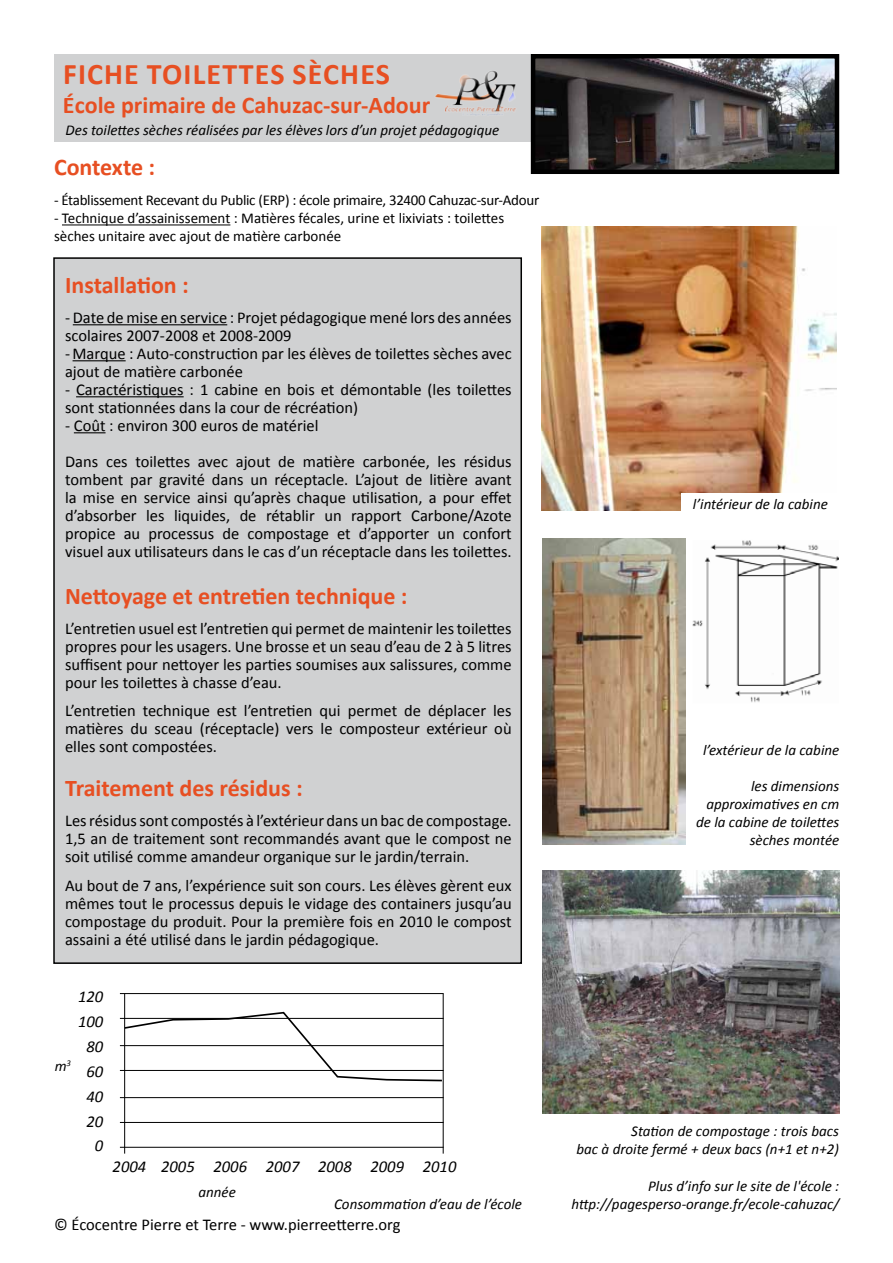
<style>
.page{position:relative;width:893px;height:1263px;background:#fff}
.page>*{position:absolute;margin:0;border:0;box-sizing:border-box;transform-origin:0 0}
.t1{font:700 30px "Calibri";letter-spacing:.04em;color:#e74f22}
.t2{font:700 24px "Calibri";color:#e74f22}
.t3{font:16.5px/18px "Calibri";color:#000;text-align:justify}
.t4{font:italic 16.5px/24.9px "Calibri";color:#000;text-align:right}
.t5{font:italic 15px/18px "Calibri";color:#000;text-align:right}
.t6{font:15px/18px "Calibri";letter-spacing:-.01em;color:#000}
</style>
<div class="page">
<div style="left:54px;top:258px;width:467px;height:705px;background:#d0d1d2"></div>
<div style="left:53px;top:257px;width:469px;height:707px;border:2px solid #000"></div>
<div style="left:54px;top:54px;width:477px;height:87px;background:#d0d1d2"></div>
<hr style="left:62px;top:224px;width:168px;height:1px;background:#000">
<img style="left:536px;top:59px;width:298px;height:110px">
<div style="left:531px;top:54px;width:308px;height:120px;border:4px solid #000"></div>
<hr style="left:73px;top:324px;width:154px;height:1px;background:#000">
<hr style="left:73px;top:360px;width:53px;height:1px;background:#000">
<hr style="left:76px;top:396px;width:108px;height:1px;background:#000">
<hr style="left:74px;top:432px;width:32px;height:1px;background:#000">
<img style="left:435px;top:71px;width:81px;height:44px">
<img style="left:542px;top:226px;width:295px;height:285px">
<img style="left:542px;top:539px;width:143px;height:306px">
<img style="left:692px;top:540px;width:147px;height:163px">
<div style="left:682px;top:493px;width:157px;height:19px;background:#fff"></div>
<svg style="left:123px;top:1011px;width:320px;height:71px"></svg>
<hr style="left:124px;top:993px;width:1px;height:160px;background:#000">
<hr style="left:443px;top:993px;width:1px;height:160px;background:#000">
<hr style="left:120px;top:993px;width:324px;height:1px;background:#000">
<hr style="left:120px;top:1018px;width:324px;height:1px;background:#000">
<hr style="left:120px;top:1045px;width:324px;height:1px;background:#000">
<hr style="left:120px;top:1070px;width:324px;height:1px;background:#000">
<hr style="left:120px;top:1097px;width:324px;height:1px;background:#000">
<hr style="left:120px;top:1122px;width:324px;height:1px;background:#000">
<hr style="left:120px;top:1147px;width:324px;height:1px;background:#000">
<img style="left:542px;top:871px;width:297px;height:242px">
<h1 class="t1" style="left:63px;top:55px;width:329px">FICHE toilettes sèches</h1>
<h2 class="t2" style="left:63px;top:90px;width:369px">école primaire de Cahuzac-sur-Adour</h2>
<p class="t5" style="left:65px;top:121px;width:435px">Des toilettes sèches réalisées par les élèves lors d’un projet pédagogique</p>
<h2 class="t2" style="left:54px;top:152px;width:103px">Contexte :</h2>
<p class="t6" style="left:54px;top:191px;width:487px">- Établissement Recevant du Public (ERP) : école primaire, 32400 Cahuzac-sur-Adour</p>
<p class="t6" style="left:54px;top:209px;width:452px">- Technique d’assainissement : Matières fécales, urine et lixiviats : toilettes sèches unitaire avec ajout de matière carbonée</p>
<h2 class="t2" style="left:65px;top:270px;width:125px">Installation :</h2>
<p class="t3" style="left:65px;top:308px;width:448px">- Date de mise en service : Projet pédagogique mené lors des années scolaires 2007-2008 et 2008-2009</p>
<p class="t3" style="left:65px;top:344px;width:448px">- Marque : Auto-construction par les élèves de toilettes sèches avec ajout de matière carbonée</p>
<p class="t3" style="left:65px;top:380px;width:448px">- Caractéristiques : 1 cabine en bois et démontable (les toilettes sont stationnées dans la cour de récréation)</p>
<p class="t3" style="left:65px;top:407px;width:448px;line-height:36px">- Coût : environ 300 euros de matériel<br>Dans ces toilettes avec ajout de matière carbonée, les résidus</p>
<p class="t3" style="left:65px;top:470px;width:448px">tombent par gravité dans un réceptacle. L’ajout de litière avant la mise en service ainsi qu’après chaque utilisation, a pour effet d’absorber les liquides, de rétablir un rapport Carbone/Azote propice au processus de compostage et d’apporter un confort visuel aux utilisateurs dans le cas d’un réceptacle dans les toilettes.</p>
<h2 class="t2" style="left:65px;top:581px;width:344px">Nettoyage et entretien technique :</h2>
<p class="t3" style="left:65px;top:618px;width:448px">L’entretien usuel est l’entretien qui permet de maintenir les toilettes propres pour les usagers. Une brosse et un seau d’eau de 2 à 5 litres suffisent pour nettoyer les parties soumises aux salissures, comme pour les toilettes à chasse d’eau.</p>
<p class="t3" style="left:65px;top:701px;width:448px">L’entretien technique est l’entretien qui permet de déplacer les matières du sceau (réceptacle) vers le composteur extérieur où elles sont compostées.</p>
<h2 class="t2" style="left:65px;top:774px;width:239px">Traitement des résidus :</h2>
<p class="t3" style="left:65px;top:811px;width:448px">Les résidus sont compostés à l’extérieur dans un bac de compostage.<br>1,5 an de traitement sont recommandés avant que le compost ne soit utilisé comme amandeur organique sur le jardin/terrain.</p>
<p class="t3" style="left:65px;top:876px;width:448px">Au bout de 7 ans, l’expérience suit son cours. Les élèves gèrent eux mêmes tout le processus depuis le vidage des containers jusqu’au compostage du produit. Pour la première fois en 2010 le compost assaini a été utilisé dans le jardin pédagogique.</p>
<p class="t5" style="left:55px;top:1056px;width:18px">m<sup>3</sup></p>
<p class="t4" style="left:78px;top:984px;width:27px">120<br>100<br>80<br>60<br>40<br>20<br>0</p>
<p class="t4" style="left:113px;top:1153px;width:345px">2004 2005 2006 2007 2008 2009 2010</p>
<p class="t5" style="left:693px;top:494px;width:136px">l’intérieur de la cabine</p>
<p class="t5" style="left:703px;top:740px;width:138px">l’extérieur de la cabine</p>
<p class="t5" style="left:696px;top:776px;width:145px">les dimensions approximatives en cm de la cabine de toilettes sèches montée</p>
<p class="t5" style="left:576px;top:1121px;width:264px">Station de compostage : trois bacs<br>bac à droite fermé + deux bacs (n+1 et n+2)</p>
<p class="t5" style="left:198px;top:1182px;width:39px">année</p>
<p class="t5" style="left:571px;top:1176px;width:269px">Plus d’info sur le site de l'école : http://pagesperso-orange.fr/ecole-cahuzac/</p>
<p class="t5" style="left:334px;top:1194px;width:189px">Consommation d’eau de l’école</p>
<p class="t3" style="left:54px;top:1214px;width:348px">© écocentre Pierre et Terre - www.pierreetterre.org</p>
</div>
